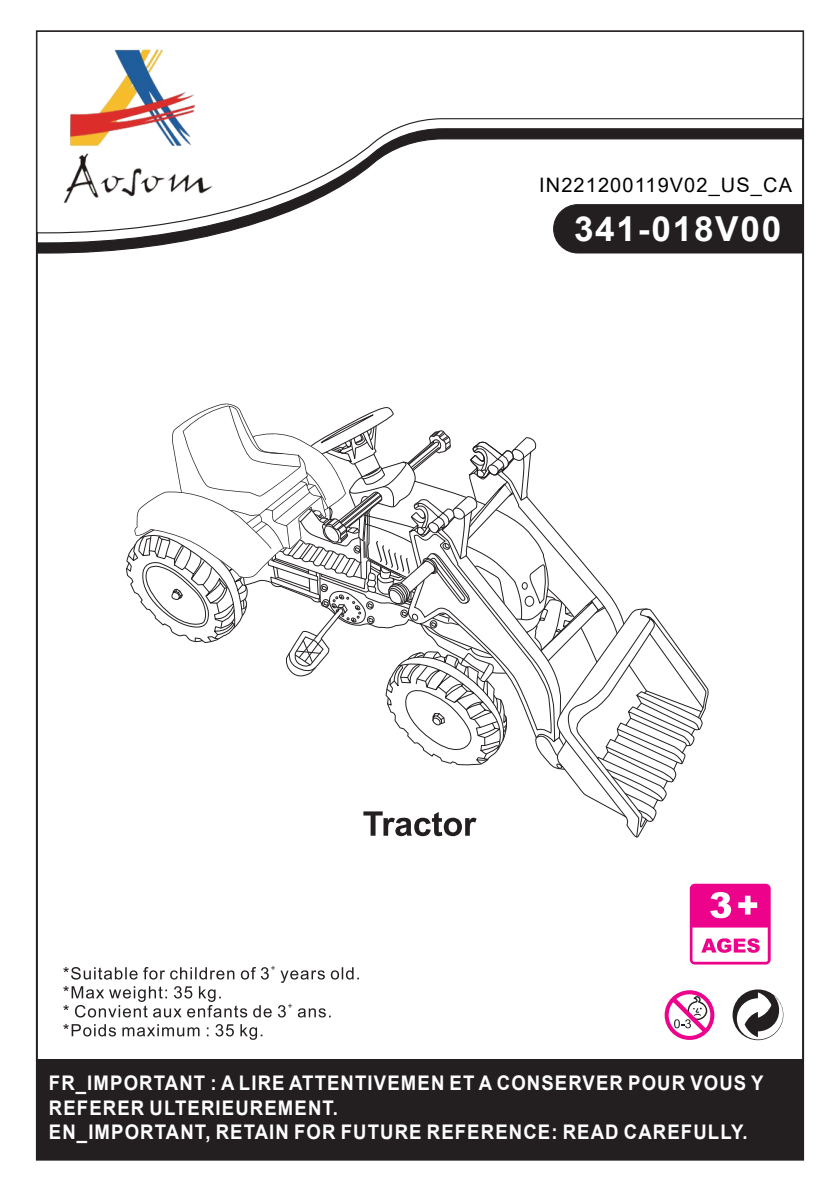
<style>
.page{position:relative;width:840px;height:1191px;background:#fff}
.page>*{position:absolute;margin:0;border:0;box-sizing:border-box;transform-origin:0 0}
.t1{font:700 34.4px "Arial";letter-spacing:.05em;color:#fff}
.t2{font:700 20.2px/24.2px "Arial";letter-spacing:.06em;color:#fff;scale:.92 1}
.t3{font:20px "Arial";letter-spacing:.055em;color:#000}
</style>
<div class="page">
<div style="left:689px;top:883px;width:81px;height:81px;background:#ed028c;border-radius:5px"></div>
<svg style="left:710px;top:892px;width:46px;height:26px"></svg>
<svg style="left:692px;top:927px;width:75px;height:34px"></svg>
<svg style="left:63px;top:966px;width:296px;height:51px"></svg>
<svg style="left:63px;top:1024px;width:199px;height:15px"></svg>
<svg style="left:664px;top:990px;width:50px;height:50px"></svg>
<svg style="left:126px;top:403px;width:582px;height:435px"></svg>
<svg style="left:732px;top:989px;width:50px;height:51px"></svg>
<div style="left:37px;top:1058px;width:765px;height:101px;background:#231f20"></div>
<svg style="left:36px;top:30px;width:767px;height:98px"></svg>
<svg style="left:36px;top:128px;width:767px;height:126px"></svg>
<img style="left:55px;top:48px;width:157px;height:155px">
<p class="t3" style="left:539px;top:171px;width:254px">IN221200119V02_US_CA</p>
<h1 class="t1" style="left:573px;top:205px;width:209px">341-018V00</h1>
<p class="t2" style="left:49px;top:1071px;width:777px">FR_IMPORTANT : A LIRE ATTENTIVEMEN ET A CONSERVER POUR VOUS Y<br>REFERER ULTERIEUREMENT.<br>EN_IMPORTANT, RETAIN FOR FUTURE REFERENCE: READ CAREFULLY.</p>
</div>
